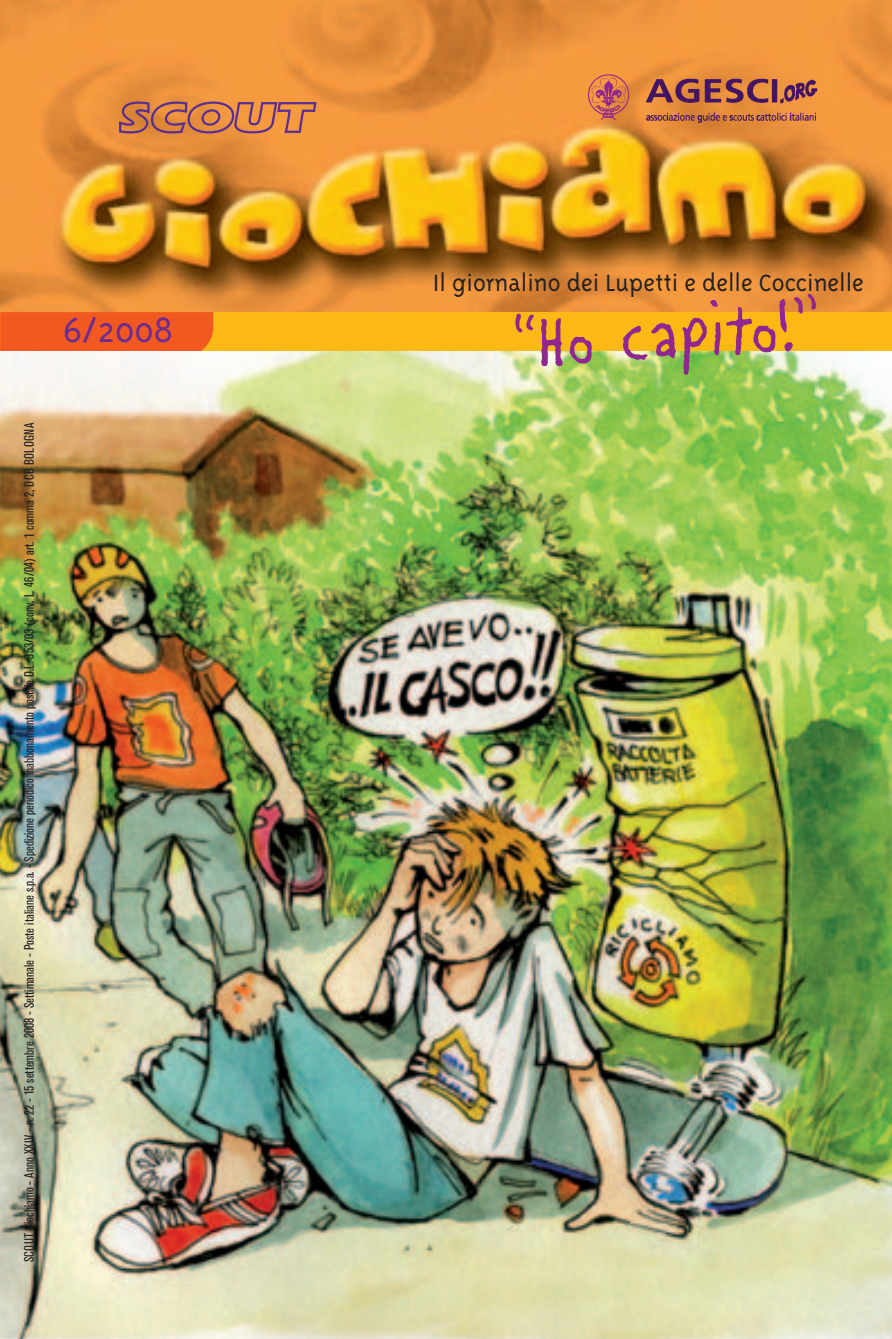
<style>
.page{position:relative;width:892px;height:1339px;background:#fff}
.page>*{position:absolute;margin:0;border:0;box-sizing:border-box;transform-origin:0 0}
.t1{font:81px "Litterbox ICG";color:#90268f;scale:.96 1}
.t2{font:300 40.5px "Triplex";color:#6e2c91}
.t3{font:300 27px "Triplex";color:#231f20}
.t4{font:condensed 13.5px "Akzidenz Grotesk BE";color:#231f20}
.s1{font-size:72px}
</style>
<div class="page">
<img style="left:0;top:350px;width:892px;height:988px">
<img style="left:0;top:0;width:892px;height:312px">
<div style="left:0;top:312px;width:892px;height:38px;background:#fcb814"></div>
<div style="left:0;top:312px;width:213px;height:38px;background:#f15921"></div>
<img style="left:625px;top:70px;width:211px;height:66px">
<img style="left:581px;top:70px;width:56px;height:53px">
<svg style="left:118px;top:100px;width:200px;height:35px;background:#c97a51"></svg>
<svg style="left:794px;top:293px;width:22px;height:19px"></svg>
<h2 class="t2" style="left:63px;top:307px;width:112px">6/2008</h2>
<p class="t4" style="left:22px;top:1261px;width:840px;rotate:-90deg">SCOUT Giochiamo - Anno XXIV - n. 22 - 15 settembre 2008 - Settimanale - Poste italiane s.p.a. - Spedizione periodico inabbonamento postale D.L. 353/03 (conv. L. 46/04) art. 1 comma 2, DCB BOLOGNA</p>
<h3 class="t3" style="left:433px;top:268px;width:432px">Il giornalino dei Lupetti e delle Coccinelle</h3>
<h1 class="t1" style="left:512px;top:286px;width:293px;rotate:-3deg"><span class="s1">“</span>Ho capito!</h1>
</div>
